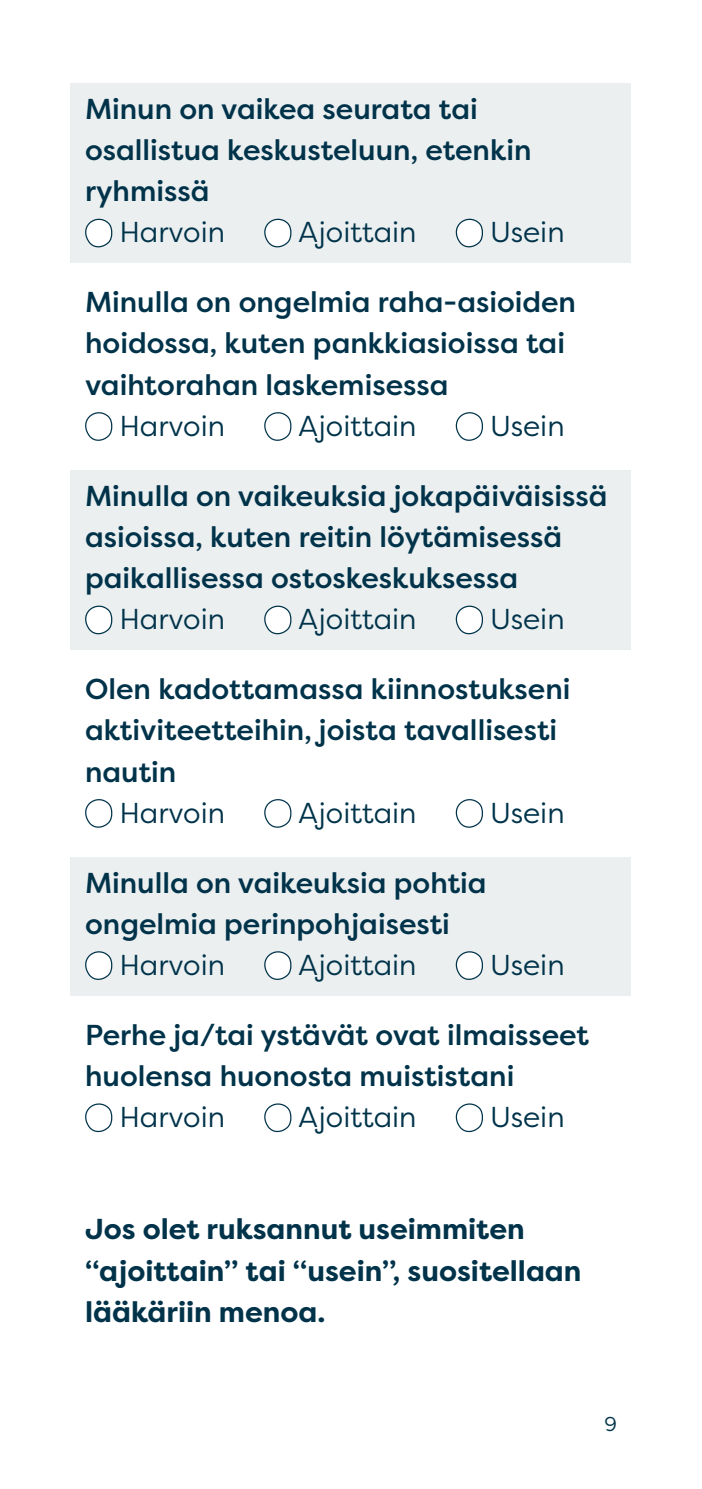
<style>
.page{position:relative;width:702px;height:1489px;background:#fff}
.page>*{position:absolute;margin:0;border:0;box-sizing:border-box;transform-origin:0 0}
.t1{font:500 28.75px/41.2px "Filson Pro";color:#00334a}
.t2{font:28.75px "Filson Pro";color:#00334a}
.t3{font:700 28.75px/41.2px "Filson Pro";color:#00334a}
.t4{font:20px "Filson Pro";color:#00334a}
</style>
<div class="page">
<div style="left:71px;top:84px;width:560px;height:179px;background:#ebeff0"></div>
<div style="left:71px;top:470px;width:560px;height:180px;background:#ebeff0"></div>
<div style="left:71px;top:857px;width:560px;height:138px;background:#ebeff0"></div>
<svg style="left:85px;top:218px;width:28px;height:30px"></svg>
<svg style="left:264px;top:218px;width:28px;height:30px"></svg>
<svg style="left:455px;top:218px;width:28px;height:30px"></svg>
<svg style="left:85px;top:412px;width:28px;height:29px"></svg>
<svg style="left:264px;top:412px;width:28px;height:29px"></svg>
<svg style="left:455px;top:412px;width:28px;height:29px"></svg>
<svg style="left:85px;top:605px;width:28px;height:30px"></svg>
<svg style="left:264px;top:605px;width:28px;height:30px"></svg>
<svg style="left:455px;top:605px;width:28px;height:30px"></svg>
<svg style="left:85px;top:799px;width:28px;height:29px"></svg>
<svg style="left:264px;top:799px;width:28px;height:29px"></svg>
<svg style="left:455px;top:799px;width:28px;height:29px"></svg>
<svg style="left:85px;top:951px;width:28px;height:29px"></svg>
<svg style="left:264px;top:951px;width:28px;height:29px"></svg>
<svg style="left:455px;top:951px;width:28px;height:29px"></svg>
<svg style="left:85px;top:1103px;width:28px;height:30px"></svg>
<svg style="left:264px;top:1103px;width:28px;height:30px"></svg>
<svg style="left:455px;top:1103px;width:28px;height:30px"></svg>
<p class="t1" style="left:85px;top:87px;width:448px">Minun on vaikea seurata tai osallistua keskusteluun, etenkin ryhmissä</p>
<p class="t2" style="left:119px;top:213px;width:107px">Harvoin</p>
<p class="t2" style="left:298px;top:213px;width:120px">Ajoittain</p>
<p class="t2" style="left:490px;top:213px;width:76px">Usein</p>
<p class="t1" style="left:85px;top:281px;width:492px">Minulla on ongelmia raha-asioiden hoidossa, kuten pankkiasioissa tai vaihtorahan laskemisessa</p>
<p class="t2" style="left:119px;top:407px;width:107px">Harvoin</p>
<p class="t2" style="left:298px;top:407px;width:120px">Ajoittain</p>
<p class="t2" style="left:490px;top:407px;width:76px">Usein</p>
<p class="t1" style="left:85px;top:474px;width:524px">Minulla on vaikeuksia jokapäiväisissä asioissa, kuten reitin löytämisessä paikallisessa ostoskeskuksessa</p>
<p class="t2" style="left:119px;top:600px;width:107px">Harvoin</p>
<p class="t2" style="left:298px;top:600px;width:120px">Ajoittain</p>
<p class="t2" style="left:490px;top:600px;width:76px">Usein</p>
<p class="t1" style="left:85px;top:667px;width:487px">Olen kadottamassa kiinnostukseni aktiviteetteihin, joista tavallisesti nautin</p>
<p class="t2" style="left:119px;top:793px;width:107px">Harvoin</p>
<p class="t2" style="left:298px;top:793px;width:120px">Ajoittain</p>
<p class="t2" style="left:490px;top:793px;width:76px">Usein</p>
<p class="t1" style="left:85px;top:861px;width:403px">Minulla on vaikeuksia pohtia ongelmia perinpohjaisesti</p>
<p class="t2" style="left:119px;top:946px;width:107px">Harvoin</p>
<p class="t2" style="left:298px;top:946px;width:120px">Ajoittain</p>
<p class="t2" style="left:490px;top:946px;width:76px">Usein</p>
<p class="t1" style="left:85px;top:1013px;width:505px">Perhe ja/tai ystävät ovat ilmaisseet huolensa huonosta muististani</p>
<p class="t2" style="left:119px;top:1098px;width:107px">Harvoin</p>
<p class="t2" style="left:298px;top:1098px;width:120px">Ajoittain</p>
<p class="t2" style="left:490px;top:1098px;width:76px">Usein</p>
<p class="t3" style="left:85px;top:1208px;width:498px">Jos olet ruksannut useimmiten “ajoittain” tai “usein”, suositellaan lääkäriin menoa.</p>
<p class="t4" style="left:604px;top:1410px;width:14px">9</p>
</div>
